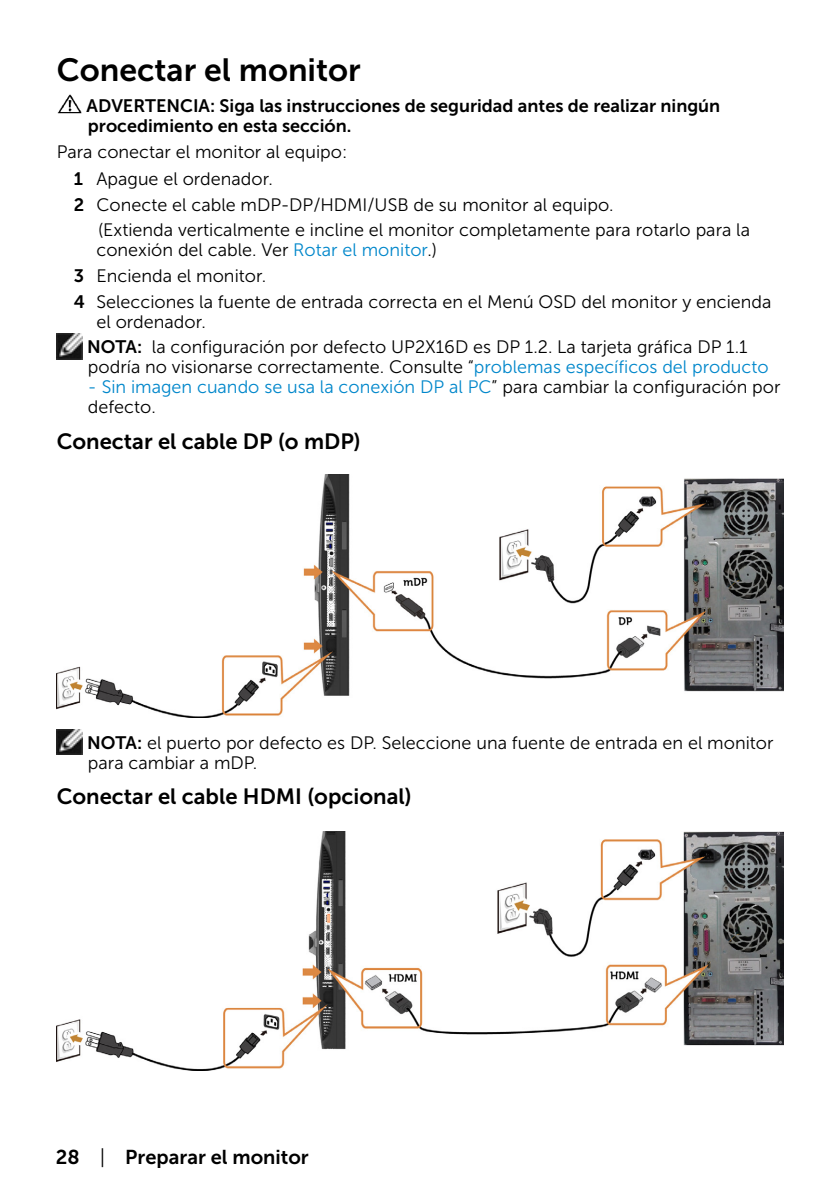
<style>
.page{position:relative;width:840px;height:1191px;background:#fff}
.page>*{position:absolute;margin:0;border:0;box-sizing:border-box;transform-origin:0 0}
.Head2{font:32px "Museo Sans For Dell 700";color:#000}
.Head4{font:22px "Museo Sans For Dell 700";color:#000}
.t1{font:20px "Museo Sans For Dell 700";color:#000}
.Note{font:18px/20px "Museo Sans For Dell 300";color:#000}
.Numbered_List{font:18px/20px "Museo Sans For Dell 300";color:#000}
.Caution_Warning{font:18px/20px "Museo Sans For Dell 700";color:#000}
.Paragraph{font:18px "Museo Sans For Dell 300";color:#000}
.s1{font-family:"Museo Sans For Dell 700"}
.s2{color:#0087cb}
.s3{font-family:"Museo Sans For Dell 300"}
</style>
<div class="page">
<img style="left:57px;top:94px;width:25px;height:20px">
<img style="left:57px;top:333px;width:25px;height:26px">
<img style="left:57px;top:474px;width:725px;height:243px">
<img style="left:57px;top:729px;width:25px;height:25px">
<img style="left:57px;top:831px;width:725px;height:239px">
<p class="Head2" style="left:57px;top:52px;width:305px">Conectar el monitor</p>
<p class="Caution_Warning" style="left:87px;top:96px;width:634px">ADVERTENCIA: Siga las instrucciones de seguridad antes de realizar ningún procedimiento en esta sección.</p>
<p class="Paragraph" style="left:57px;top:142px;width:292px">Para conectar el monitor al equipo:</p>
<p class="Numbered_List" style="left:74px;top:169px;width:200px"><span class="s1">1</span> Apague el ordenador.</p>
<p class="Numbered_List" style="left:74px;top:195px;width:541px"><span class="s1">2</span> Conecte el cable mDP-DP/HDMI/USB de su monitor al equipo.</p>
<p class="Numbered_List" style="left:96px;top:220px;width:654px">(Extienda verticalmente e incline el monitor completamente para rotarlo para la conexión del cable. Ver <span class="s2">Rotar el monitor</span>.)</p>
<p class="Numbered_List" style="left:74px;top:266px;width:194px"><span class="s1">3</span> Encienda el monitor.</p>
<p class="Numbered_List" style="left:96px;top:292px;width:676px;text-indent:-23px"><span class="s1">4</span> Selecciones la fuente de entrada correcta en el Menú OSD del monitor y encienda el ordenador.</p>
<p class="Note" style="left:87px;top:337px;width:682px"><span class="s1">NOTA:</span> la configuración por defecto UP2X16D es DP 1.2. La tarjeta gráfica DP 1.1 podría no visionarse correctamente. Consulte “<span class="s2">problemas específicos del producto</span></p>
<p class="Note" style="left:88px;top:377px;width:693px"><span class="s2">- Sin imagen cuando se usa la conexión DP al PC</span>” para cambiar la configuración por defecto.</p>
<p class="Head4" style="left:57px;top:429px;width:305px">Conectar el cable DP (o mDP)</p>
<p class="Note" style="left:87px;top:733px;width:687px"><span class="s1">NOTA:</span> el puerto por defecto es DP. Seleccione una fuente de entrada en el monitor para cambiar a mDP.</p>
<p class="Head4" style="left:57px;top:784px;width:356px">Conectar el cable HDMI (opcional)</p>
<p class="t1" style="left:56px;top:1145px;width:254px">28 <span class="s3">|</span> Preparar el monitor</p>
</div>
